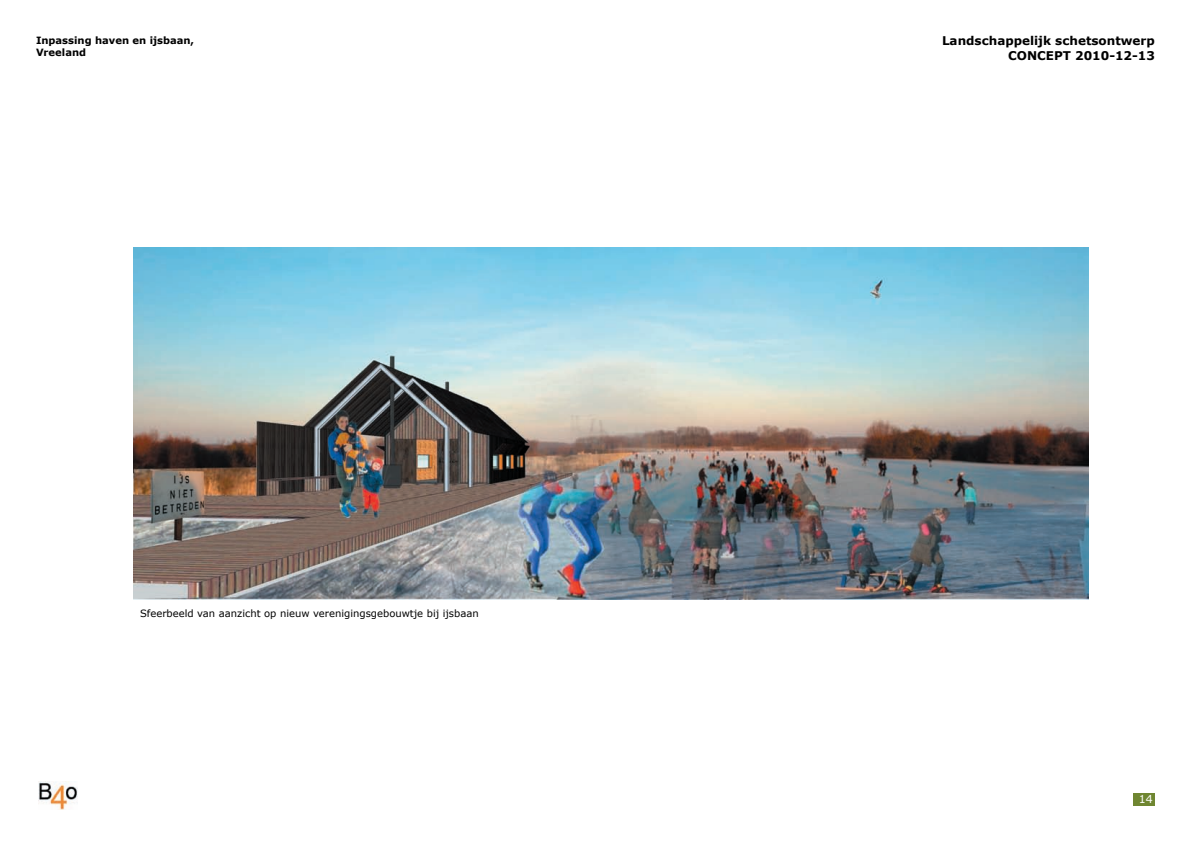
<style>
.page{position:relative;width:1191px;height:842px;background:#fff}
.page>*{position:absolute;margin:0;border:0;box-sizing:border-box;transform-origin:0 0}
.t1{font:700 12px/14.4px "Verdana";color:#000;text-align:right}
.t2{font:11px "Verdana";color:#fff}
.t3{font:10px "Verdana";color:#000}
.t4{font:700 10px/12px "Verdana";color:#000}
</style>
<div class="page">
<div style="left:1133px;top:793px;width:22px;height:13px;background:#6f8631"></div>
<img style="left:38px;top:782px;width:40px;height:28px">
<img style="left:133px;top:247px;width:955px;height:353px">
<p class="t4" style="left:36px;top:34px;width:160px">Inpassing haven en ijsbaan,<br>Vreeland</p>
<p class="t1" style="left:942px;top:33px;width:214px">Landschappelijk schetsontwerp<br>CONCEPT 2010-12-13</p>
<p class="t3" style="left:140px;top:606px;width:340px">Sfeerbeeld van aanzicht op nieuw verenigingsgebouwtje bij ijsbaan</p>
<p class="t2" style="left:1138px;top:792px;width:15px">14</p>
</div>
